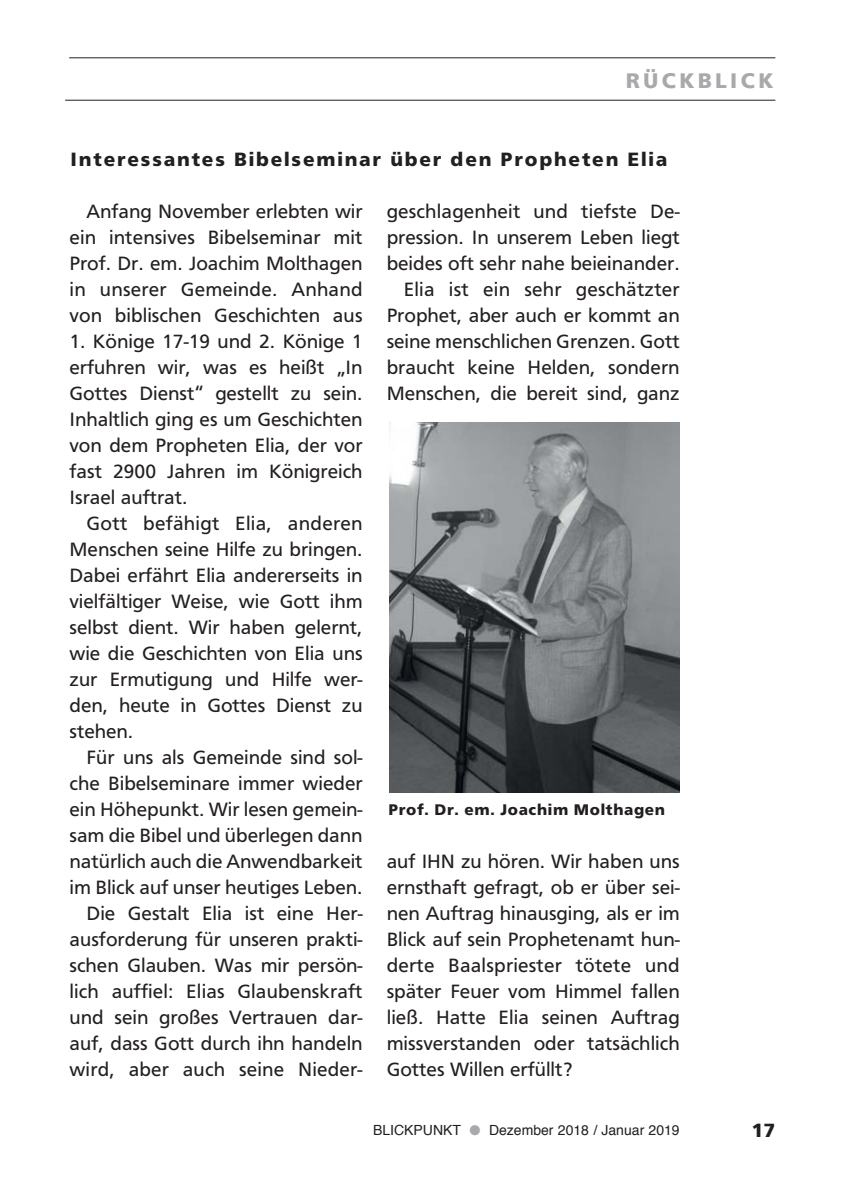
<style>
.page{position:relative;width:842px;height:1190px;background:#fff}
.page>*{position:absolute;margin:0;border:0;box-sizing:border-box;transform-origin:0 0}
.t1{font:700 22px "Frutus T";letter-spacing:.15em;color:#a7a9ac}
.t2{font:20px/26px "Frutus T";color:#231f20;text-align:justify}
.t3{font:700 20px "Frutus T";letter-spacing:.09em;color:#231f20}
.t4{font:700 16px "Frutus T";letter-spacing:.04em;color:#231f20}
.t5{font:14px "Helvetica";color:#231f20}
.s1{color:#a7a9ac}
</style>
<div class="page">
<hr style="left:69px;top:57px;width:706px;height:1px;background:#231f20">
<hr style="left:65px;top:100px;width:710px;height:1px;background:#231f20">
<img style="left:389px;top:422px;width:290px;height:371px">
<p class="t1" style="left:625px;top:70px;width:149px">RÜCKBLICK</p>
<p class="t3" style="left:71px;top:150px;width:598px">Interessantes Bibelseminar über den Propheten Elia</p>
<p class="t2" style="left:70px;top:199px;width:294px;text-indent:17px">Anfang November erlebten wir ein intensives Bibelseminar mit Prof. Dr. em. Joachim Molthagen in unserer Gemeinde. Anhand von biblischen Geschichten aus</p>
<p class="t2" style="left:70px;top:329px;width:295px">1. Könige 17-19 und 2. Könige 1 erfuhren wir, was es heißt „In Gottes Dienst“ gestellt zu sein.<br>Inhaltlich ging es um Geschichten von dem Propheten Elia, der vor fast 2900 Jahren im Königreich Israel auftrat.</p>
<p class="t2" style="left:70px;top:511px;width:294px;text-indent:17px">Gott befähigt Elia, anderen Menschen seine Hilfe zu bringen.<br>Dabei erfährt Elia andererseits in vielfältiger Weise, wie Gott ihm selbst dient. Wir haben gelernt, wie die Geschichten von Elia uns zur Ermutigung und Hilfe wer&shy;den, heute in Gottes Dienst zu stehen.</p>
<p class="t2" style="left:70px;top:745px;width:295px;text-align:right">Für uns als Gemeinde sind sol&shy;che Bibelseminare immer wieder ein Höhepunkt. Wir lesen gemein&shy;sam die Bibel und überlegen dann natürlich auch die Anwendbarkeit im Blick auf unser heutiges Leben.<br>Die Gestalt Elia ist eine Her&shy;ausforderung für unseren prakti&shy;schen Glauben. Was mir persön&shy;lich auffiel: Elias Glaubenskraft und sein großes Vertrauen dar&shy;auf, dass Gott durch ihn handeln wird, aber auch seine Nieder-</p>
<p class="t2" style="left:386px;top:199px;width:295px;text-align:right">geschlagenheit und tiefste De&shy;pression. In unserem Leben liegt beides oft sehr nahe beieinander.<br>Elia ist ein sehr geschätzter<br>Prophet, aber auch er kommt an seine menschlichen Grenzen. Gott braucht keine Helden, sondern<br>Menschen, die bereit sind, ganz</p>
<p class="t4" style="left:388px;top:802px;width:278px">Prof. Dr. em. Joachim Molthagen</p>
<p class="t2" style="left:386px;top:849px;width:295px">auf IHN zu hören. Wir haben uns ernsthaft gefragt, ob er über sei&shy;nen Auftrag hinausging, als er im Blick auf sein Prophetenamt hun&shy;derte Baalspriester tötete und später Feuer vom Himmel fallen ließ. Hatte Elia seinen Auftrag missverstanden oder tatsächlich Gottes Willen erfüllt?</p>
<p class="t5" style="left:373px;top:1124px;width:308px">BLICKPUNKT <span class="s1">●</span> Dezember 2018 / Januar 2019</p>
<p class="t3" style="left:751px;top:1121px;width:25px">17</p>
</div>
